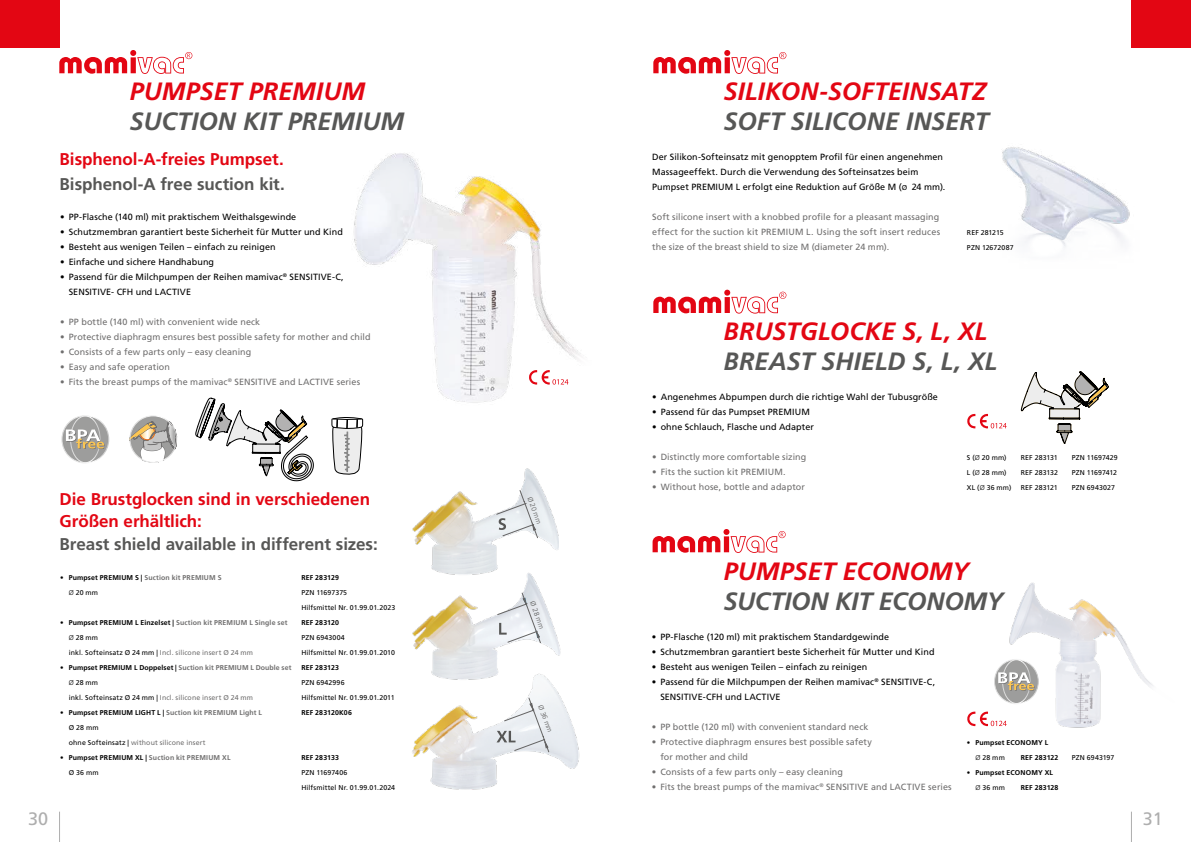
<style>
.page{position:relative;width:1191px;height:842px;background:#fff}
.page>*{position:absolute;margin:0;border:0;box-sizing:border-box;transform-origin:0 0}
.t1{font:italic 700 25px "Frutiger LT Pro";color:#575756}
.t2{font:italic 700 25px "Frutiger LT Pro";color:#e30613}
.t3{font:18px "Frutiger LT Pro";color:#aeaeae}
.t4{font:700 17px/22px "Frutiger LT Pro";letter-spacing:-.005em;color:#e30613}
.t5{font:700 17px "Frutiger LT Pro";letter-spacing:-.005em;color:#575756}
.t6{font:9px/15px "Frutiger LT Pro";letter-spacing:.01em;color:#000}
.t7{font:9px/15px "Frutiger LT Pro";letter-spacing:.01em;color:#706f6f;text-align:justify}
.t8{font:7px/15px "Frutiger LT Pro";letter-spacing:.015em;color:#000}
.t9{font:700 7px "Frutiger LT Pro";letter-spacing:.02em;color:#706f6f}
.t10{font:700 7px/15px "Frutiger LT Pro";letter-spacing:.02em;color:#000}
.t11{font:7px "Frutiger LT Pro";letter-spacing:.015em;color:#706f6f}
.t12{font:300 7px "Frutiger LT Pro";color:#575756}
.t13{font:7px "Frutiger LT Pro";letter-spacing:-.015em;color:#000}
.s1{color:#000}
.s2{font-weight:300}
.s3{color:#706f6f}
.s4{font-size:7px}
.s5{font-weight:400}
</style>
<div class="page">
<hr style="left:1131px;top:812px;width:1px;height:30px;background:#aeaeae">
<hr style="left:59px;top:812px;width:1px;height:30px;background:#aeaeae">
<svg style="left:332px;top:429px;width:31px;height:46px"></svg>
<svg style="left:130px;top:416px;width:47px;height:46px"></svg>
<svg style="left:131px;top:421px;width:46px;height:42px"></svg>
<div style="left:129px;top:415px;width:48px;height:48px;border:1px solid #fff;border-radius:50%"></div>
<svg style="left:62px;top:416px;width:47px;height:47px"></svg>
<div style="left:61px;top:415px;width:48px;height:49px;border:1px solid #fff;border-radius:50%"></div>
<div style="left:70px;top:416px;width:30px;height:47px;border:1px solid #fff;border-radius:50%"></div>
<svg style="left:66px;top:429px;width:39px;height:20px"></svg>
<svg style="left:195px;top:398px;width:118px;height:83px"></svg>
<svg style="left:1021px;top:371px;width:87px;height:72px"></svg>
<div style="left:1131px;top:0;width:60px;height:48px;background:#e30613"></div>
<div style="left:0;top:0;width:60px;height:48px;background:#e30613"></div>
<img style="left:331px;top:153px;width:250px;height:276px">
<img style="left:412px;top:468px;width:146px;height:101px">
<img style="left:412px;top:569px;width:149px;height:99px">
<img style="left:412px;top:668px;width:168px;height:122px">
<svg style="left:496px;top:490px;width:42px;height:48px"></svg>
<svg style="left:497px;top:592px;width:44px;height:51px"></svg>
<svg style="left:496px;top:697px;width:53px;height:55px"></svg>
<svg style="left:529px;top:370px;width:39px;height:15px"></svg>
<img style="left:1002px;top:147px;width:128px;height:100px">
<svg style="left:967px;top:414px;width:39px;height:15px"></svg>
<img style="left:974px;top:583px;width:179px;height:145px">
<svg style="left:967px;top:711px;width:39px;height:15px"></svg>
<svg style="left:59px;top:50px;width:133px;height:24px"></svg>
<svg style="left:652px;top:529px;width:133px;height:24px"></svg>
<svg style="left:653px;top:50px;width:133px;height:24px"></svg>
<svg style="left:653px;top:290px;width:133px;height:24px"></svg>
<h1 class="t2" style="left:130px;top:77px;width:237px">PUMPSET PREMIUM</h1>
<h1 class="t1" style="left:130px;top:107px;width:276px">SUCTION KIT PREMIUM</h1>
<h3 class="t4" style="left:60px;top:148px;width:226px">Bisphenol-A-freies Pumpset.</h3>
<h3 class="t5" style="left:60px;top:174px;width:227px">Bisphenol-A free suction kit.</h3>
<p class="t6" style="left:60px;top:209px;width:237px">• PP-Flasche (140 ml) mit praktischem Weithalsgewinde</p>
<p class="t6" style="left:60px;top:224px;width:284px">• Schutzmembran garantiert beste Sicherheit für Mutter und Kind</p>
<p class="t6" style="left:60px;top:239px;width:217px">• Besteht aus wenigen Teilen – einfach zu reinigen</p>
<p class="t6" style="left:60px;top:254px;width:155px">• Einfache und sichere Handhabung</p>
<p class="t6" style="left:69px;top:269px;width:276px;text-indent:-9px">• Passend für die Milchpumpen der Reihen mamivac<sup>®</sup> SENSITIVE-C,<br>SENSITIVE- CFH und LACTIVE</p>
<p class="t7" style="left:60px;top:314px;width:201px">• PP bottle (140 ml) with convenient wide neck</p>
<p class="t7" style="left:60px;top:329px;width:312px">• Protective diaphragm ensures best possible safety for mother and child</p>
<p class="t7" style="left:60px;top:344px;width:193px">• Consists of a few parts only – easy cleaning</p>
<p class="t7" style="left:60px;top:359px;width:111px">• Easy and safe operation</p>
<p class="t7" style="left:60px;top:374px;width:301px">• Fits the breast pumps of the mamivac<sup>®</sup> SENSITIVE and LACTIVE series</p>
<h3 class="t4" style="left:60px;top:488px;width:312px">Die Brustglocken sind in verschiedenen<br>Größen erhältlich:</h3>
<h3 class="t5" style="left:60px;top:534px;width:320px">Breast shield available in different sizes:</h3>
<p class="t9" style="left:60px;top:573px;width:163px"><span class="s1">• Pumpset PREMIUM S |</span> Suction kit PREMIUM S</p>
<p class="t10" style="left:301px;top:570px;width:39px">REF 283129</p>
<p class="t8" style="left:69px;top:585px;width:31px"><span class="s2">Ø</span> 20 mm</p>
<p class="t8" style="left:301px;top:585px;width:95px">PZN 11697375<br>Hilfsmittel Nr. 01.99.01.2023</p>
<p class="t9" style="left:60px;top:618px;width:229px"><span class="s1">• Pumpset PREMIUM L Einzelset |</span> Suction kit PREMIUM L Single set</p>
<p class="t10" style="left:301px;top:615px;width:39px">REF 283120</p>
<p class="t8" style="left:69px;top:630px;width:31px"><span class="s2">Ø</span> 28 mm</p>
<p class="t8" style="left:301px;top:630px;width:45px">PZN 6943004</p>
<p class="t11" style="left:69px;top:648px;width:186px"><span class="s1">inkl. Softeinsatz Ø 24 mm |</span> Incl. silicone insert Ø 24 mm</p>
<p class="t8" style="left:301px;top:645px;width:95px">Hilfsmittel Nr. 01.99.01.2010</p>
<p class="t9" style="left:60px;top:664px;width:233px"><span class="s1">• Pumpset PREMIUM L Doppelset |</span> Suction kit PREMIUM L Double set</p>
<p class="t10" style="left:301px;top:660px;width:39px">REF 283123</p>
<p class="t8" style="left:69px;top:675px;width:31px"><span class="s2">Ø</span> 28 mm</p>
<p class="t8" style="left:301px;top:675px;width:45px">PZN 6942996</p>
<p class="t11" style="left:69px;top:694px;width:186px"><span class="s1">inkl. Softeinsatz Ø 24 mm |</span> Incl. silicone insert Ø 24 mm</p>
<p class="t8" style="left:301px;top:690px;width:95px">Hilfsmittel Nr. 01.99.01.2011</p>
<p class="t9" style="left:60px;top:709px;width:203px"><span class="s1">• Pumpset PREMIUM LIGHT L |</span> Suction kit PREMIUM Light L</p>
<p class="t10" style="left:301px;top:705px;width:52px">REF 283120K06</p>
<p class="t8" style="left:69px;top:720px;width:138px">Ø 28 mm<br>ohne Softeinsatz | <span class="s3">without silicone insert</span></p>
<p class="t9" style="left:60px;top:754px;width:172px"><span class="s1">• Pumpset PREMIUM XL |</span> Suction kit PREMIUM XL</p>
<p class="t10" style="left:301px;top:750px;width:39px">REF 283133</p>
<p class="t8" style="left:69px;top:765px;width:31px">Ø 36 mm</p>
<p class="t8" style="left:301px;top:765px;width:95px">PZN 11697406<br>Hilfsmittel Nr. 01.99.01.2024</p>
<p class="t12" style="left:533px;top:495px;width:30px;rotate:70deg">Ø 20 mm</p>
<p class="t12" style="left:536px;top:600px;width:30px;rotate:70deg">Ø 28 mm</p>
<p class="t12" style="left:544px;top:704px;width:30px;rotate:69deg">Ø 36 mm</p>
<h1 class="t2" style="left:723px;top:77px;width:264px">SILIKON-SOFTEINSATZ</h1>
<h1 class="t1" style="left:723px;top:107px;width:266px">SOFT SILICONE INSERT</h1>
<p class="t6" style="left:652px;top:149px;width:295px">Der Silikon-Softeinsatz mit genopptem Profil für einen angenehmen<br>Massageeffekt. Durch die Verwendung des Softeinsatzes beim<br>Pumpset PREMIUM L erfolgt eine Reduktion auf Größe M (<span class="s4">Ø</span> 24 mm).</p>
<p class="t7" style="left:652px;top:209px;width:289px">Soft silicone insert with a knobbed profile for a pleasant massaging effect for the suction kit PREMIUM L. Using the soft insert reduces the size of the breast shield to size M (diameter 24 mm).</p>
<p class="t8" style="left:967px;top:225px;width:48px">REF 281215<br>PZN 12672087</p>
<h1 class="t2" style="left:723px;top:317px;width:265px">BRUSTGLOCKE S, L, XL</h1>
<h1 class="t1" style="left:723px;top:347px;width:275px">BREAST SHIELD S, L, XL</h1>
<p class="t6" style="left:652px;top:389px;width:287px">• Angenehmes Abpumpen durch die richtige Wahl der Tubusgröße</p>
<p class="t6" style="left:652px;top:404px;width:159px">• Passend für das Pumpset PREMIUM</p>
<p class="t6" style="left:652px;top:419px;width:163px">• ohne Schlauch, Flasche und Adapter</p>
<p class="t7" style="left:652px;top:449px;width:156px">• Distinctly more comfortable sizing</p>
<p class="t7" style="left:652px;top:464px;width:135px">• Fits the suction kit PREMIUM.</p>
<p class="t7" style="left:652px;top:479px;width:154px">• Without hose, bottle and adaptor</p>
<p class="t8" style="left:967px;top:450px;width:41px">S (<span class="s2">Ø</span> 20 mm)</p>
<p class="t8" style="left:1020px;top:450px;width:38px">REF 283131</p>
<p class="t8" style="left:1071px;top:450px;width:47px">PZN 11697429</p>
<p class="t8" style="left:967px;top:465px;width:41px">L (<span class="s2">Ø</span> 28 mm)</p>
<p class="t8" style="left:1020px;top:465px;width:39px">REF 283132</p>
<p class="t13" style="left:1071px;top:468px;width:47px">PZN 11697412</p>
<p class="t8" style="left:967px;top:480px;width:46px">XL (<span class="s2">Ø</span> 36 mm)</p>
<p class="t8" style="left:1020px;top:480px;width:38px">REF 283121</p>
<p class="t8" style="left:1071px;top:480px;width:45px">PZN 6943027</p>
<h1 class="t2" style="left:723px;top:557px;width:247px">PUMPSET ECONOMY</h1>
<h1 class="t1" style="left:723px;top:587px;width:281px">SUCTION KIT ECONOMY</h1>
<p class="t6" style="left:652px;top:629px;width:239px">• PP-Flasche (120 ml) mit praktischem Standardgewinde</p>
<p class="t6" style="left:652px;top:644px;width:284px">• Schutzmembran garantiert beste Sicherheit für Mutter und Kind</p>
<p class="t6" style="left:652px;top:659px;width:217px">• Besteht aus wenigen Teilen – einfach zu reinigen</p>
<p class="t6" style="left:660px;top:674px;width:276px;text-indent:-9px">• Passend für die Milchpumpen der Reihen mamivac<sup>®</sup> SENSITIVE-C,<br>SENSITIVE-CFH und LACTIVE</p>
<p class="t7" style="left:652px;top:719px;width:218px">• PP bottle (120 ml) with convenient standard neck</p>
<p class="t7" style="left:660px;top:734px;width:213px;text-indent:-9px">• Protective diaphragm ensures best possible safety for mother and child</p>
<p class="t7" style="left:652px;top:764px;width:193px">• Consists of a few parts only – easy cleaning</p>
<p class="t7" style="left:652px;top:779px;width:301px">• Fits the breast pumps of the mamivac<sup>®</sup> SENSITIVE and LACTIVE series</p>
<p class="t10" style="left:975px;top:735px;width:74px;text-indent:-9px">• Pumpset ECONOMY L<br><span class="s2">Ø</span> <span class="s5">28 mm</span></p>
<p class="t10" style="left:1020px;top:750px;width:39px">REF 283122</p>
<p class="t8" style="left:1071px;top:750px;width:44px">PZN 6943197</p>
<p class="t10" style="left:975px;top:765px;width:79px;text-indent:-9px">• Pumpset ECONOMY XL<br><span class="s2">Ø</span> <span class="s5">36 mm</span></p>
<p class="t10" style="left:1020px;top:780px;width:39px">REF 283128</p>
<h2 class="t3" style="left:28px;top:808px;width:22px">30</h2>
<h2 class="t3" style="left:1142px;top:808px;width:22px">31</h2>
</div>
